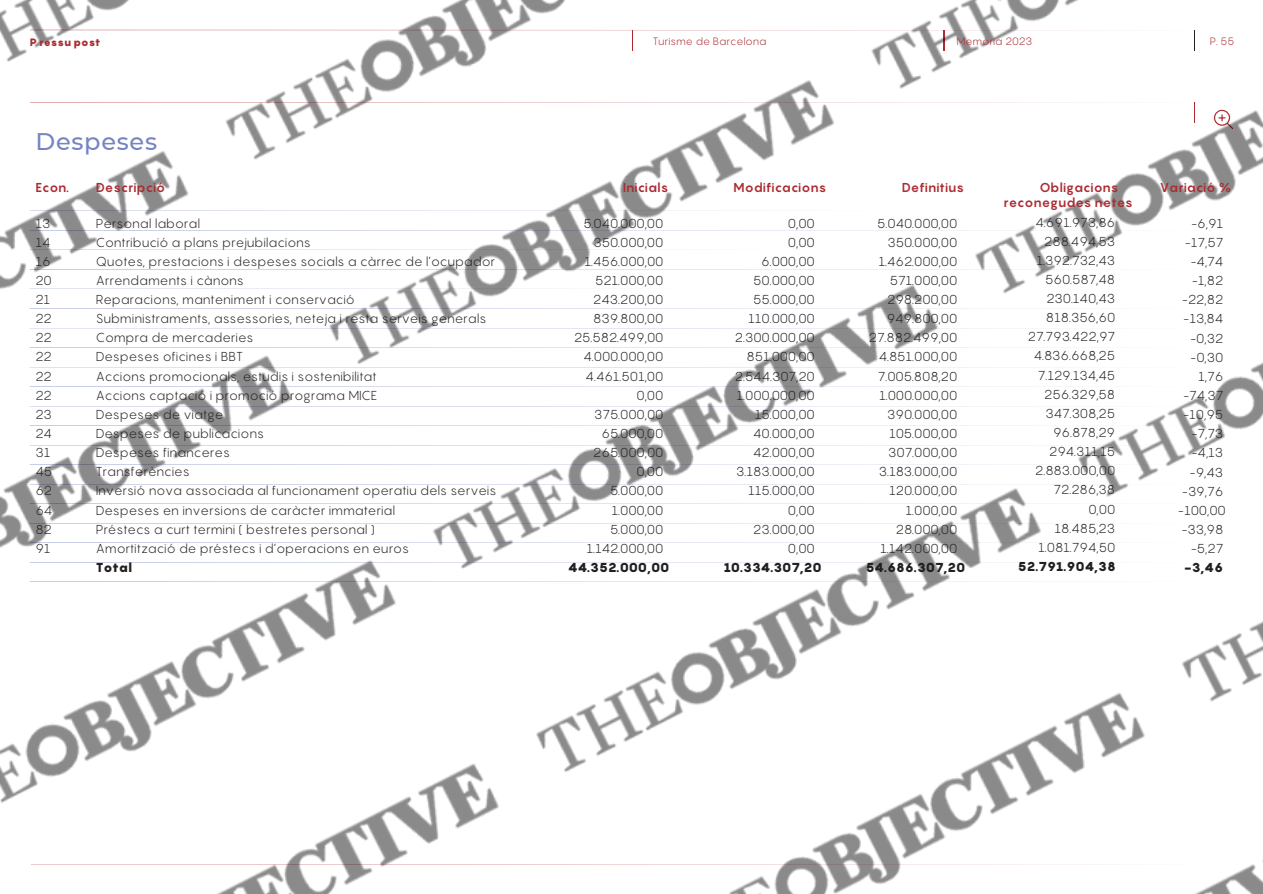
<style>
.page{position:relative;width:1263px;height:894px;background:#fff}
.page>*{position:absolute;margin:0;border:0;box-sizing:border-box;transform-origin:0 0}
.t1{font:500 24px "Montserrat";letter-spacing:.03em;color:#7784c1}
.t2{font:12.75px/19.2px "Pangram";color:#231f20;text-align:right}
.t3{font:700 12.75px/15.8px "Pangram";color:#ac2b31}
.t4{font:900 12.75px "Pangram";color:#231f20}
.t5{font:10.5px "Pangram";color:#ac2b31}
.t6{font:900 10.5px "Pangram";color:#ac2b31}
</style>
<div class="page">
<img style="left:0;top:0;width:1263px;height:893px">
<h5 class="t6" style="left:30px;top:35px;width:72px">P ressu post</h5>
<p class="t5" style="left:653px;top:35px;width:115px">Turisme de Barcelona</p>
<p class="t5" style="left:956px;top:35px;width:77px">Memòria 2023</p>
<h4 class="t5" style="left:1210px;top:35px;width:26px">P. 55</h4>
<h1 class="t1" style="left:35px;top:127px;width:123px">Despeses</h1>
<h2 class="t3" style="left:35px;top:179px;width:35px">Econ.</h2>
<h2 class="t2" style="left:35px;top:213px;width:18px;text-align:left">13<br>14<br>16<br>20<br>21<br>22<br>22<br>22<br>22<br>22</h2>
<h2 class="t2" style="left:35px;top:404px;width:18px;text-align:left">23<br>24<br>31<br>45<br>62<br>64<br>82<br>91</h2>
<h2 class="t3" style="left:96px;top:179px;width:71px">Descripció</h2>
<h2 class="t2" style="left:96px;top:213px;width:402px;text-align:left">Personal laboral<br>Contribució a plans prejubilacions<br>Quotes, prestacions i despeses socials a càrrec de l’ocupador Arrendaments i cànons<br>Reparacions, manteniment i conservació<br>Subministraments, assessories, neteja i resta serveis generals Compra de mercaderies<br>Despeses oficines i BBT<br>Accions promocionals, estudis i sostenibilitat<br>Accions captació i promoció programa MICE<br>Despeses de viatge<br>Despeses de publicacions<br>Despeses financeres<br>Transferències<br>Inversió nova associada al funcionament operatiu dels serveis Despeses en inversions de caràcter immaterial<br>Préstecs a curt termini ( bestretes personal )<br>Amortització de préstecs i d’operacions en euros</h2>
<h3 class="t4" style="left:96px;top:559px;width:38px">Total</h3>
<h2 class="t3" style="left:623px;top:179px;width:47px">Inicials</h2>
<p class="t2" style="left:574px;top:213px;width:91px">5.040.000,00<br>350.000,00<br>1.456.000,00<br>521.000,00<br>243.200,00<br>839.800,00<br>25.582.499,00<br>4.000.000,00<br>4.461.501,00<br>0,00</p>
<h3 class="t2" style="left:594px;top:404px;width:71px">375.000,00</h3>
<h3 class="t2" style="left:601px;top:423px;width:63px">65.000,00</h3>
<h3 class="t2" style="left:593px;top:442px;width:72px">265.000,00</h3>
<h3 class="t2" style="left:636px;top:462px;width:28px">0,00</h3>
<h3 class="t2" style="left:610px;top:481px;width:55px">5.000,00</h3>
<h3 class="t2" style="left:612px;top:500px;width:53px">1.000,00</h3>
<h3 class="t2" style="left:610px;top:519px;width:55px">5.000,00</h3>
<h3 class="t2" style="left:586px;top:538px;width:78px">1.142.000,00</h3>
<h3 class="t4" style="left:568px;top:559px;width:103px">44.352.000,00</h3>
<h3 class="t3" style="left:733px;top:179px;width:95px">Modificacions</h3>
<h3 class="t2" style="left:735px;top:213px;width:81px">0,00<br>0,00<br>6.000,00<br>50.000,00<br>55.000,00<br>110.000,00<br>2.300.000,00<br>851.000,00<br>2.544.307,20<br>1.000.000,00</h3>
<h3 class="t2" style="left:755px;top:404px;width:61px">15.000,00</h3>
<h3 class="t2" style="left:753px;top:423px;width:63px">40.000,00</h3>
<h3 class="t2" style="left:753px;top:442px;width:63px">42.000,00</h3>
<h3 class="t2" style="left:736px;top:462px;width:80px">3.183.000,00</h3>
<h3 class="t2" style="left:748px;top:481px;width:68px">115.000,00</h3>
<h3 class="t2" style="left:788px;top:500px;width:28px">0,00</h3>
<h3 class="t2" style="left:753px;top:519px;width:63px">23.000,00</h3>
<h3 class="t2" style="left:788px;top:538px;width:28px">0,00</h3>
<h3 class="t4" style="left:724px;top:559px;width:100px">10.334.307,20</h3>
<h3 class="t3" style="left:902px;top:179px;width:64px">Definitius</h3>
<h3 class="t2" style="left:869px;top:213px;width:90px">5.040.000,00<br>350.000,00<br>1.462.000,00<br>571.000,00<br>298.200,00<br>949.800,00<br>27.882.499,00<br>4.851.000,00<br>7.005.808,20<br>1.000.000,00<br>390.000,00<br>105.000,00<br>307.000,00<br>3.183.000,00<br>120.000,00<br>1.000,00<br>28.000,00<br>1.142.000,00</h3>
<p class="t4" style="left:866px;top:559px;width:101px">54.686.307,20</p>
<p class="t3" style="left:1003px;top:179px;width:131px;text-indent:36px">Obligacions reconegudes netes</p>
<p class="t2" style="left:1028px;top:212px;width:89px">4.691.973,86<br>288.494,53<br>1.392.732,43<br>560.587,48<br>230.140,43<br>818.356,60<br>27.793.422,97<br>4.836.668,25<br>7.129.134,45<br>256.329,58<br>347.308,25<br>96.878,29<br>294.311,15<br>2.883.000,00<br>72.286,38<br>0,00<br>18.485,23<br>1.081.794,50</p>
<p class="t4" style="left:1018px;top:558px;width:99px">52.791.904,38</p>
<p class="t3" style="left:1160px;top:179px;width:73px">Variació %</p>
<p class="t2" style="left:1178px;top:213px;width:49px">-6,91 -17,57 -4,74 -1,82 -22,82 -13,84 -0,32 -0,30<br>1,76 -74,37 -10,95 -7,73 -4,13 -9,43 -39,76 -100,00 -33,98 -5,27</p>
<p class="t4" style="left:1184px;top:559px;width:41px">-3,46</p>
</div>
